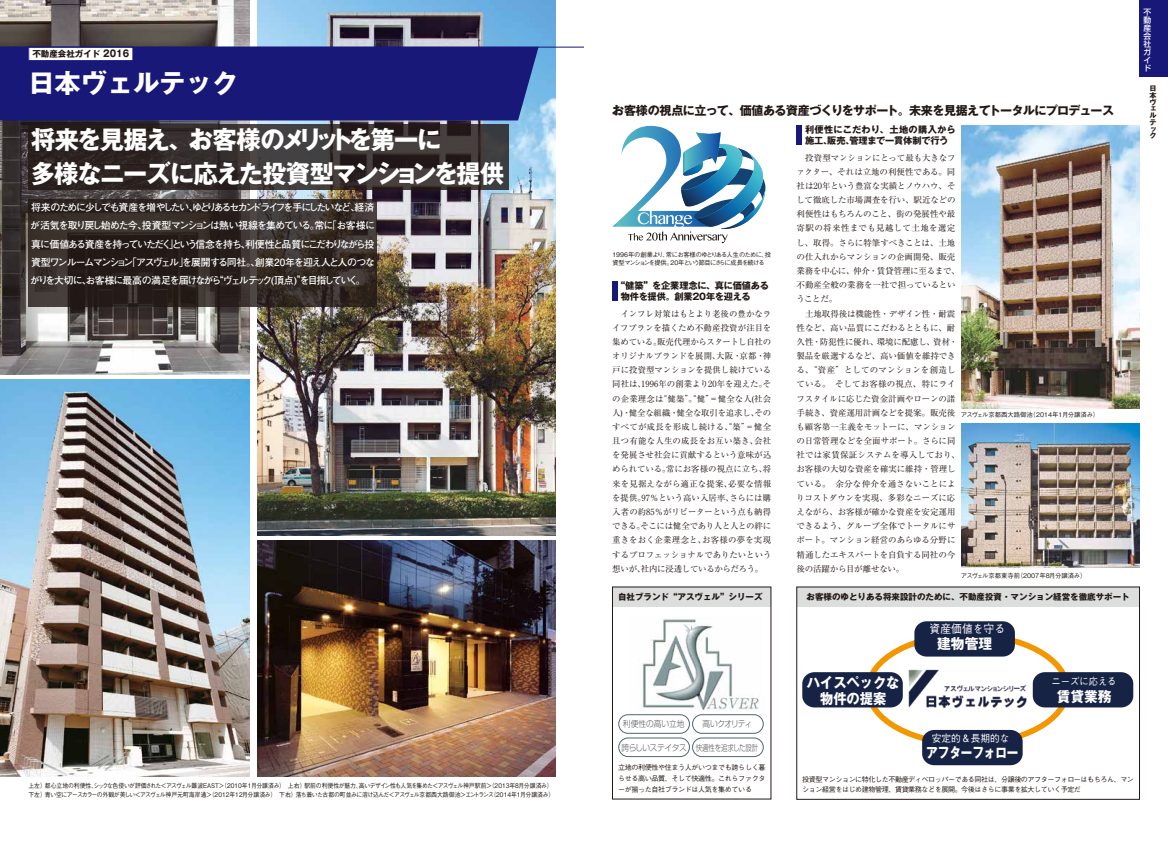
<style>
.page{position:relative;width:1168px;height:842px;background:#fff}
.page>*{position:absolute;margin:0;border:0;box-sizing:border-box;transform-origin:0 0}
.t1{font:700 26.2px "Gothic MB101 Pro";color:#fff}
.t2{font:700 24.8px/34px "Gothic MB101 Pro";letter-spacing:-.06em;color:#fff}
.t3{font:14.2px/15.8px "Gothic MB101 Pro Bold 90 msp RKSJ H";color:#fff;text-align:center;scale:.93 1}
.t4{font:14.2px "Gothic MB101 Pro Bold 90 msp RKSJ H";color:#fff;scale:.96 1}
.t5{font:14.2px "Gothic MB101 Pro Bold 90 msp RKSJ H";color:#fff;scale:.81 1}
.t6{font:700 12px "Gothic MB101 Pro";letter-spacing:-.05em;color:#221815}
.t7{font:11.5px "Gothic BBB Pro Medium 90 msp RKSJ H";color:#fff;scale:.94 1}
.t8{font:10.1px "Gothic BBB Pro Medium 90 msp RKSJ H";color:#fff;scale:.96 1}
.t9{font:10.1px "Gothic BBB Pro Medium 90 msp RKSJ H";color:#fff;scale:.92 1}
.t10{font:700 9.9px/18.4px "Futo Go B101 Pro";letter-spacing:-.11em;color:#fff;text-align:justify}
.t11{font:700 9.2px/11.3px "Gothic MB101 Pro";letter-spacing:-.02em;color:#221815}
.t12{font:300 8.6px "Shin Go Pro";letter-spacing:-.05em;color:#595757;scale:.9 1}
.t13{font:300 8.6px "Shin Go Pro";color:#595757;scale:.9 1}
.t14{font:300 8.6px "Shin Go Pro";letter-spacing:-.105em;color:#595757;scale:.9 1}
.t15{font:8.5px/14.2px "Ryumin Pro";letter-spacing:-.01em;color:#221815;text-align:justify}
.t16{font:700 8.5px "Gothic MB101 Pro";color:#221815}
.t17{font:500 7.8px/8px "Shin Go Pro";color:#fff;text-align:justify}
.t18{font:500 7.1px/10.6px "Gothic BBB Pro";letter-spacing:-.065em;color:#221815;text-align:justify}
.t19{font:700 7.1px/6.7px "Gothic MB101 Pro";color:#221815}
.t20{font:500 6.4px/8.5px "Gothic BBB Pro";letter-spacing:-.04em;color:#221815;scale:.92 1}
.t21{font:500 6.4px/8.5px "Gothic BBB Pro";letter-spacing:-.1em;color:#221815}
.t22{font:500 6.4px "Gothic BBB Pro";color:#221815}
.s1{font-size:9.4px}
</style>
<div class="page">
<img style="left:0;top:0;width:249px;height:374px">
<img style="left:258px;top:0;width:298px;height:536px">
<div style="left:0;top:48px;width:539px;height:72px;background:#181878"></div>
<div style="left:29px;top:47px;width:104px;height:14px;background:#fff"></div>
<div style="left:28px;top:47px;width:105px;height:14px;border:1px solid #181878"></div>
<img style="left:0;top:380px;width:249px;height:397px">
<img style="left:258px;top:540px;width:298px;height:237px">
<svg style="left:28px;top:125px;width:481px;height:65px;background:#362e2e"></svg>
<svg style="left:28px;top:199px;width:349px;height:108px;background:#322925"></svg>
<svg style="left:612px;top:126px;width:153px;height:117px"></svg>
<img style="left:961px;top:423px;width:179px;height:145px">
<div style="left:613px;top:587px;width:158px;height:20px;background:#dcdddd"></div>
<img style="left:642px;top:618px;width:120px;height:114px">
<div style="left:619px;top:715px;width:70px;height:18px;background:#fff;border-radius:9px"></div>
<div style="left:618px;top:714px;width:72px;height:20px;border:1px solid #51656f;border-radius:9px"></div>
<div style="left:693px;top:715px;width:70px;height:18px;background:#fff;border-radius:9px"></div>
<div style="left:692px;top:714px;width:72px;height:20px;border:1px solid #51656f;border-radius:9px"></div>
<div style="left:618px;top:737px;width:72px;height:20px;border:1px solid #51656f;border-radius:9px"></div>
<div style="left:692px;top:737px;width:72px;height:20px;border:1px solid #51656f;border-radius:9px"></div>
<div style="left:612px;top:281px;width:6px;height:19px;background:#181878"></div>
<div style="left:797px;top:587px;width:342px;height:20px;background:#dcdddd"></div>
<img style="left:908px;top:669px;width:119px;height:39px">
<div style="left:1033px;top:672px;width:100px;height:35px;background:#172345;border-radius:12px"></div>
<div style="left:802px;top:672px;width:101px;height:35px;background:#172345;border-radius:12px"></div>
<div style="left:922px;top:730px;width:101px;height:35px;background:#172345;border-radius:12px"></div>
<div style="left:914px;top:621px;width:101px;height:36px;background:#172345;border-radius:12px"></div>
<div style="left:797px;top:125px;width:5px;height:20px;background:#181878"></div>
<img style="left:961px;top:125px;width:179px;height:283px">
<div style="left:1140px;top:0;width:28px;height:77px;background:#181878"></div>
<hr style="left:0;top:47px;width:584px;height:1px;background:#181878">
<p class="t16" style="left:32px;top:47px;width:98px">不動産会社ガイド <span class="s1">2016</span></p>
<h1 class="t1" style="left:28px;top:61px;width:211px">日本ヴェルテック</h1>
<h2 class="t2" style="left:30px;top:120px;width:475px">将来を見据え、お客様のメリットを第一に<br>多様なニーズに応えた投資型マンションを提供</h2>
<p class="t10" style="left:30px;top:196px;width:346px">将来のために少しでも資産を増やしたい、ゆとりあるセカンドライフを手にしたいなど、経済が活気を取り戻し始めた今、投資型マンションは熱い視線を集めている。常に「お客様に真に価値ある資産を持っていただく」という信念を持ち、利便性と品質にこだわりながら投資型ワンルームマンション「アスヴェル」を展開する同社。、創業20年を迎え人と人のつながりを大切に、お客様に最高の満足を届けながら“ヴェルテック(頂点)”を目指していく。</p>
<p class="t20" style="left:28px;top:781px;width:573px">上左）都心立地の利便性、シックな色使いが評価された＜アスヴェル難波EAST＞（2010年1月分譲済み）　上右）駅前の利便性が魅力、高いデザイン性も人気を集めた＜アスヴェル神戸駅前＞（2013年8月分譲済み）下左）青い空にアースカラーの外観が美しい＜アスヴェル神戸元町海岸通＞（2012年12月分譲済み）　下右）落ち着いた古都の町並みに溶け込んだ＜アスヴェル京都西大路御池＞エントランス（2014年1月分譲済み）</p>
<h3 class="t6" style="left:612px;top:101px;width:503px">お客様の視点に立って、価値ある資産づくりをサポート。未来を見据えてトータルにプロデュース</h3>
<p class="t21" style="left:612px;top:249px;width:160px">1996年の創業より、常にお客様のゆとりある人生のために、投資型マンションを提供。20年という節目にさらに成長を続ける</p>
<p class="t11" style="left:621px;top:278px;width:150px;text-indent:-5px">“健築”を企業理念に、真に価値ある物件を提供。創業20年を迎える</p>
<p class="t15" style="left:612px;top:306px;width:161px">　インフレ対策はもとより老後の豊かなライフプランを描くため不動産投資が注目を集めている。販売代理からスタートし自社のオリジナルブランドを展開、大阪・京都・神戸に投資型マンションを提供し続けている同社は、1996年の創業より20年を迎えた。その企業理念は“健築”。“健”＝健全な人(社会人)・健全な組織・健全な取引を追求し、そのすべてが成長を形成し続ける、“築”＝健全且つ有能な人生の成長をお互い築き、会社を発展させ社会に貢献するという意味が込められている。常にお客様の視点に立ち、将来を見据えながら適正な提案、必要な情報を提供。97％という高い入居率、さらには購入者の約85％がリピーターという点も納得できる。そこには健全であり人と人との絆に重きをおく企業理念と、お客様の夢を実現するプロフェッショナルでありたいという想いが、社内に浸透しているからだろう。</p>
<p class="t16" style="left:618px;top:590px;width:146px">自社ブランド“アスヴェル”シリーズ</p>
<p class="t13" style="left:623px;top:716px;width:70px">利便性の高い立地</p>
<p class="t14" style="left:702px;top:717px;width:57px">高いクオリティ</p>
<p class="t12" style="left:622px;top:740px;width:153px">誇らしいステイタス 快適性を追求した設計</p>
<p class="t18" style="left:618px;top:761px;width:149px">立地の利便性や住まう人がいつまでも誇らしく暮らせる高い品質、そして快適性。これらファクターが揃った自社ブランドは人気を集めている</p>
<p class="t11" style="left:805px;top:123px;width:152px">利便性にこだわり、土地の購入から施工、販売、管理まで一貫体制で行う</p>
<p class="t15" style="left:796px;top:150px;width:165px;text-align:left">　投資型マンションにとって最も大きなファクター、それは立地の利便性である。同社は20年という豊富な実績とノウハウ、そして徹底した市場調査を行い、駅近などの利便性はもちろんのこと、街の発展性や最寄駅の将来性までも見越して土地を選定し、取得。さらに特筆すべきことは、土地の仕入れからマンションの企画開発、販売業務を中心に、仲介・賃貸管理に至るまで、不動産全般の業務を一社で担っているということだ。<br>　土地取得後は機能性・デザイン性・耐震性など、高い品質にこだわるとともに、耐久性・防犯性に優れ、環境に配慮し、資材・製品を厳選するなど、高い価値を維持できる、“資産”としてのマンションを創造している。　そしてお客様の視点、特にライフスタイルに応じた資金計画やローンの諸手続き、資産運用計画などを提案。販売後も顧客第一主義をモットーに、マンションの日常管理などを全面サポート。さらに同社では家賃保証システムを導入しており、お客様の大切な資産を確実に維持・管理している。　余分な仲介を通さないことによりコストダウンを実現、多彩なニーズに応えながら、お客様が確かな資産を安定運用できるよう、グループ全体でトータルにサポート。マンション経営のあらゆる分野に精通したエキスパートを自負する同社の今後の活躍から目が離せない。</p>
<p class="t22" style="left:961px;top:410px;width:140px">アスヴェル京都西大路御池（2014年1月分譲済み）</p>
<p class="t22" style="left:961px;top:571px;width:127px">アスヴェル京都東寺前（2007年8月分譲済み）</p>
<p class="t16" style="left:806px;top:590px;width:325px">お客様のゆとりある将来設計のために、不動産投資・マンション経営を徹底サポート</p>
<h3 class="t7" style="left:929px;top:619px;width:82px">資産価値を守る</h3>
<h3 class="t3" style="left:807px;top:673px;width:101px">ハイスペックな物件の提案</h3>
<h3 class="t4" style="left:937px;top:632px;width:59px">建物管理</h3>
<p class="t9" style="left:1052px;top:673px;width:72px">ニーズに応える</p>
<h3 class="t4" style="left:1057px;top:685px;width:59px">賃貸業務</h3>
<p class="t8" style="left:932px;top:730px;width:83px">安定的＆長期的な</p>
<p class="t18" style="left:802px;top:773px;width:333px">投資型マンションに特化した不動産ディベロッパーである同社は、分譲後のアフターフォローはもちろん、マンション経営をはじめ建物管理、賃貸業務などを展開。今後はさらに事業を拡大していく予定だ</p>
<h3 class="t5" style="left:926px;top:741px;width:115px">アフターフォロー</h3>
<p class="t17" style="left:1143px;top:7px;width:9px">不動産会社ガイド</p>
<p class="t19" style="left:1149px;top:84px;width:9px">日本ヴェルテック</p>
</div>
